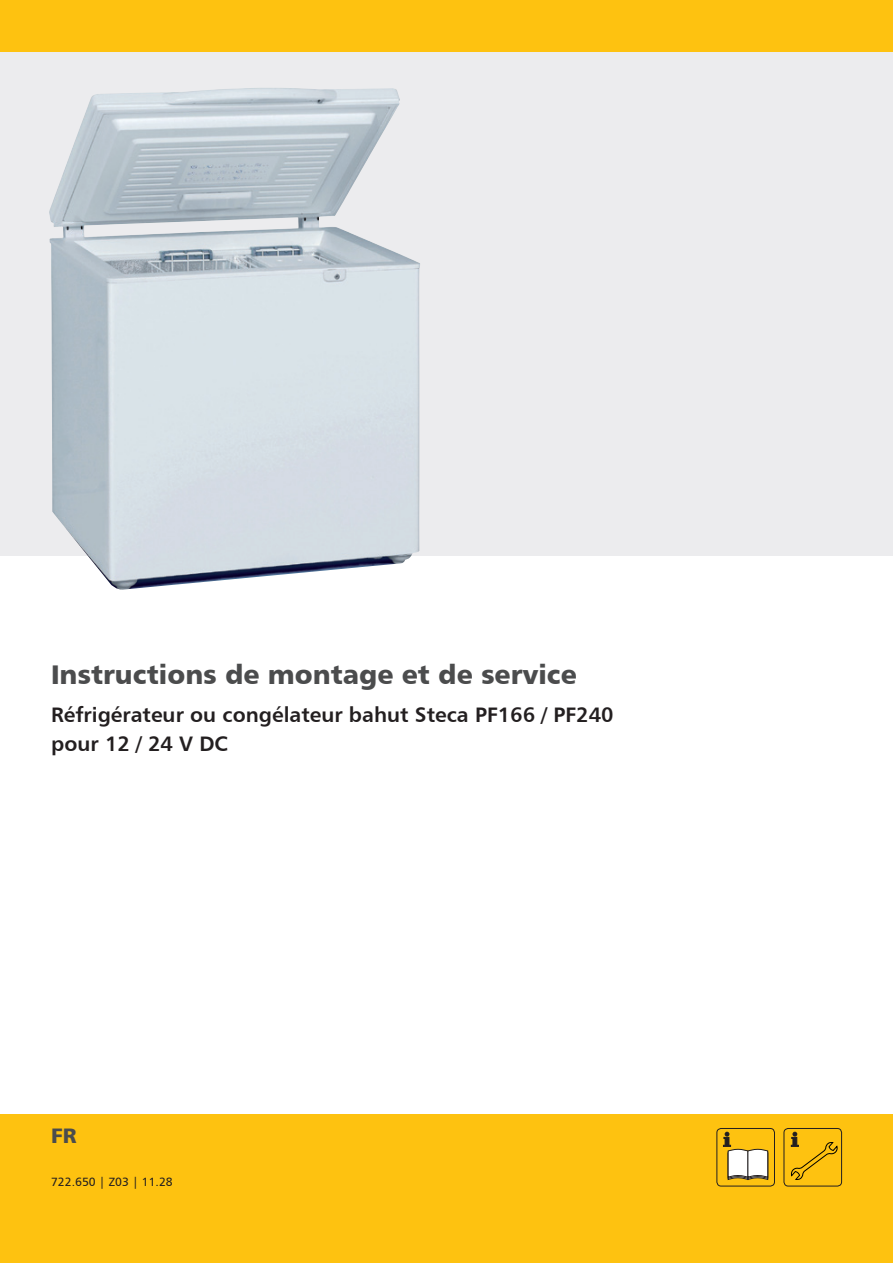
<style>
.page{position:relative;width:893px;height:1263px;background:#fff}
.page>*{position:absolute;margin:0;border:0;box-sizing:border-box;transform-origin:0 0}
.t1{font:27px "Humanist 777 BT Black B";color:#4b4c4d}
.t2{font:21px/29.4px "Humanist 777 BT Bold B";color:#231f20}
.t3{font:21px "Humanist 777 BT Black B";color:#4b4c4d}
.t4{font:12px "Humanist 777 BT Roman B";color:#231f20}
</style>
<div class="page">
<div style="left:0;top:0;width:893px;height:556px;background:#ececee"></div>
<div style="left:0;top:1114px;width:893px;height:149px;background:#fec210"></div>
<div style="left:0;top:0;width:893px;height:51px;background:#fec210"></div>
<div style="left:784px;top:1128px;width:58px;height:58px;border:1px solid #231f20;border-radius:4px"></div>
<svg style="left:791px;top:1132px;width:46px;height:48px"></svg>
<div style="left:716px;top:1128px;width:59px;height:58px;border:1px solid #231f20;border-radius:4px"></div>
<svg style="left:723px;top:1132px;width:45px;height:48px"></svg>
<img style="left:49px;top:88px;width:371px;height:502px">
<p class="t1" style="left:51px;top:657px;width:527px">Instructions de montage et de service</p>
<p class="t2" style="left:51px;top:699px;width:564px">Réfrigérateur ou congélateur bahut Steca PF166 / PF240 pour 12 / 24 V DC</p>
<p class="t3" style="left:51px;top:1122px;width:27px">FR</p>
<p class="t4" style="left:51px;top:1174px;width:123px">722.650 | Z03 | 11.28</p>
</div>
